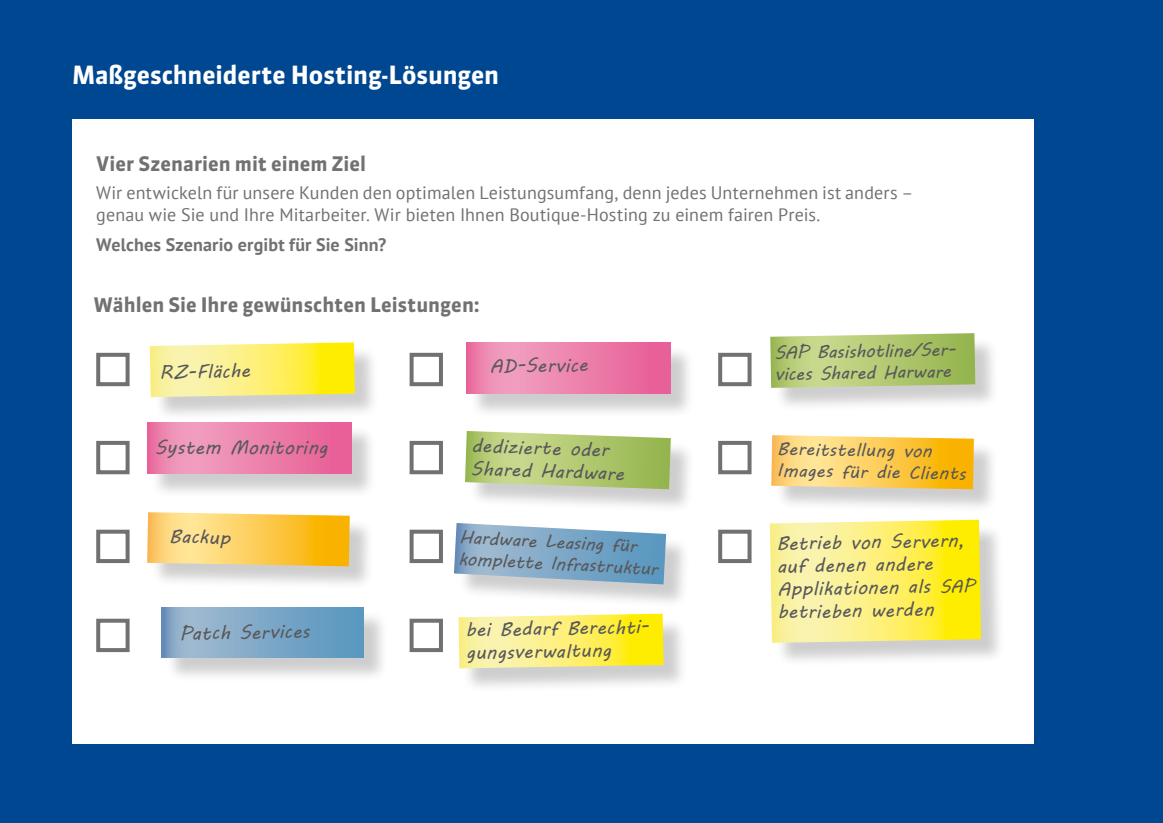
<style>
.page{position:relative;width:1163px;height:823px;background:#fff}
.page>*{position:absolute;margin:0;border:0;box-sizing:border-box;transform-origin:0 0}
.t1{font:700 25px "Sanuk OT";letter-spacing:-.005em;color:#fff}
.t2{font:700 20px "Sanuk OT";color:#707172}
.t3{font:19px/22.8px "MV Boli";letter-spacing:.01em;color:#58585a}
.t4{font:18px/21.6px "PT Sans";letter-spacing:.01em;color:#707172}
.t5{font:18px/21.6px "MV Boli";color:#58585a}
.t6{font:700 18px "PT Sans";letter-spacing:.01em;color:#707172}
.s1{font-size:18px}
</style>
<div class="page">
<div style="left:0;top:0;width:1162px;height:822px;background:#004792"></div>
<div style="left:72px;top:119px;width:961px;height:624px;background:#fff"></div>
<div style="left:468px;top:434px;width:227px;height:79px;background:#000;opacity:.2"></div>
<svg style="left:465px;top:431px;width:205px;height:58px;background:#b7cc7e"></svg>
<div style="left:773px;top:336px;width:227px;height:76px;background:#000;opacity:.2"></div>
<svg style="left:770px;top:333px;width:205px;height:54px;background:#b3ca77"></svg>
<div style="left:772px;top:522px;width:233px;height:145px;background:#000;opacity:.2"></div>
<svg style="left:770px;top:519px;width:210px;height:123px;background:#fcf070"></svg>
<div style="left:457px;top:526px;width:233px;height:82px;background:#000;opacity:.2"></div>
<svg style="left:454px;top:523px;width:212px;height:61px;background:#8fb3cd"></svg>
<div style="left:165px;top:610px;width:224px;height:72px;background:#000;opacity:.2"></div>
<svg style="left:162px;top:607px;width:201px;height:50px;background:#7ca7c7"></svg>
<div style="left:461px;top:616px;width:227px;height:76px;background:#000;opacity:.2"></div>
<svg style="left:458px;top:613px;width:205px;height:55px;background:#fbef72"></svg>
<div style="left:150px;top:425px;width:227px;height:73px;background:#000;opacity:.2"></div>
<svg style="left:147px;top:422px;width:204px;height:51px;background:#ec7fab"></svg>
<div style="left:469px;top:345px;width:226px;height:73px;background:#000;opacity:.2"></div>
<svg style="left:466px;top:342px;width:204px;height:51px;background:#ec7fab"></svg>
<div style="left:153px;top:345px;width:227px;height:76px;background:#000;opacity:.2"></div>
<svg style="left:150px;top:342px;width:205px;height:55px;background:#fbef72"></svg>
<div style="left:150px;top:515px;width:224px;height:75px;background:#000;opacity:.2"></div>
<svg style="left:147px;top:512px;width:203px;height:54px;background:#fbcd5c"></svg>
<div style="left:774px;top:438px;width:224px;height:75px;background:#000;opacity:.2"></div>
<svg style="left:771px;top:435px;width:202px;height:54px;background:#fbcd5c"></svg>
<div style="left:96px;top:352px;width:34px;height:34px;border:4px solid #707172"></div>
<div style="left:96px;top:440px;width:34px;height:34px;border:4px solid #707172"></div>
<div style="left:96px;top:529px;width:34px;height:33px;border:4px solid #707172"></div>
<div style="left:96px;top:618px;width:34px;height:33px;border:4px solid #707172"></div>
<div style="left:409px;top:352px;width:34px;height:34px;border:4px solid #707172"></div>
<div style="left:409px;top:440px;width:34px;height:34px;border:4px solid #707172"></div>
<div style="left:409px;top:529px;width:34px;height:33px;border:4px solid #707172"></div>
<div style="left:409px;top:618px;width:34px;height:33px;border:4px solid #707172"></div>
<div style="left:718px;top:352px;width:33px;height:34px;border:4px solid #707172"></div>
<div style="left:718px;top:440px;width:33px;height:34px;border:4px solid #707172"></div>
<div style="left:718px;top:529px;width:33px;height:33px;border:4px solid #707172"></div>
<h1 class="t1" style="left:72px;top:60px;width:428px">Maßgeschneiderte Hosting-Lösungen</h1>
<p class="t2" style="left:96px;top:151px;width:271px">Vier Szenarien mit einem Ziel</p>
<p class="t4" style="left:96px;top:182px;width:818px">Wir entwickeln für unsere Kunden den optimalen Leistungsumfang, denn jedes Unternehmen ist anders – genau wie Sie und Ihre Mitarbeiter. Wir bieten Ihnen Boutique-Hosting zu einem fairen Preis.</p>
<p class="t6" style="left:96px;top:233px;width:291px">Welches Szenario ergibt für Sie Sinn?</p>
<p class="t2" style="left:94px;top:292px;width:388px">Wählen Sie Ihre gewünschten Leistungen:</p>
<p class="t3" style="left:159px;top:361px;width:92px;rotate:-2deg">RZ-Fläche</p>
<p class="t3" style="left:489px;top:354px;width:99px;rotate:-1deg">AD-Service</p>
<p class="t3" style="left:155px;top:436px;width:174px">System Monitoring</p>
<p class="t3" style="left:472px;top:433px;width:155px;rotate:2deg">dedizierte oder<br>Shared Hardware</p>
<p class="t3" style="left:169px;top:524px;width:62px;rotate:1deg">Backup</p>
<p class="t5" style="left:460px;top:525px;width:201px;rotate:3deg">Hardware Leasing für komplette Infrastruktur</p>
<p class="t3" style="left:179px;top:621px;width:131px;rotate:-1deg">Patch Services</p>
<p class="t3" style="left:465px;top:617px;width:186px;rotate:-1deg">bei Bedarf Berechti&shy;gungsverwaltung</p>
<p class="t5" style="left:774px;top:341px;width:184px;rotate:-1deg">SAP Basishotline/Ser&shy;vices Shared Harware</p>
<p class="t5" style="left:777px;top:437px;width:190px;rotate:1deg">Bereitstellung von<br>Images für die Clients</p>
<p class="t3" style="left:776px;top:531px;width:199px;rotate:-1deg">Betrieb von Servern, auf denen andere<br>Applikationen als <span class="s1">SAP </span>betrieben werden</p>
</div>
